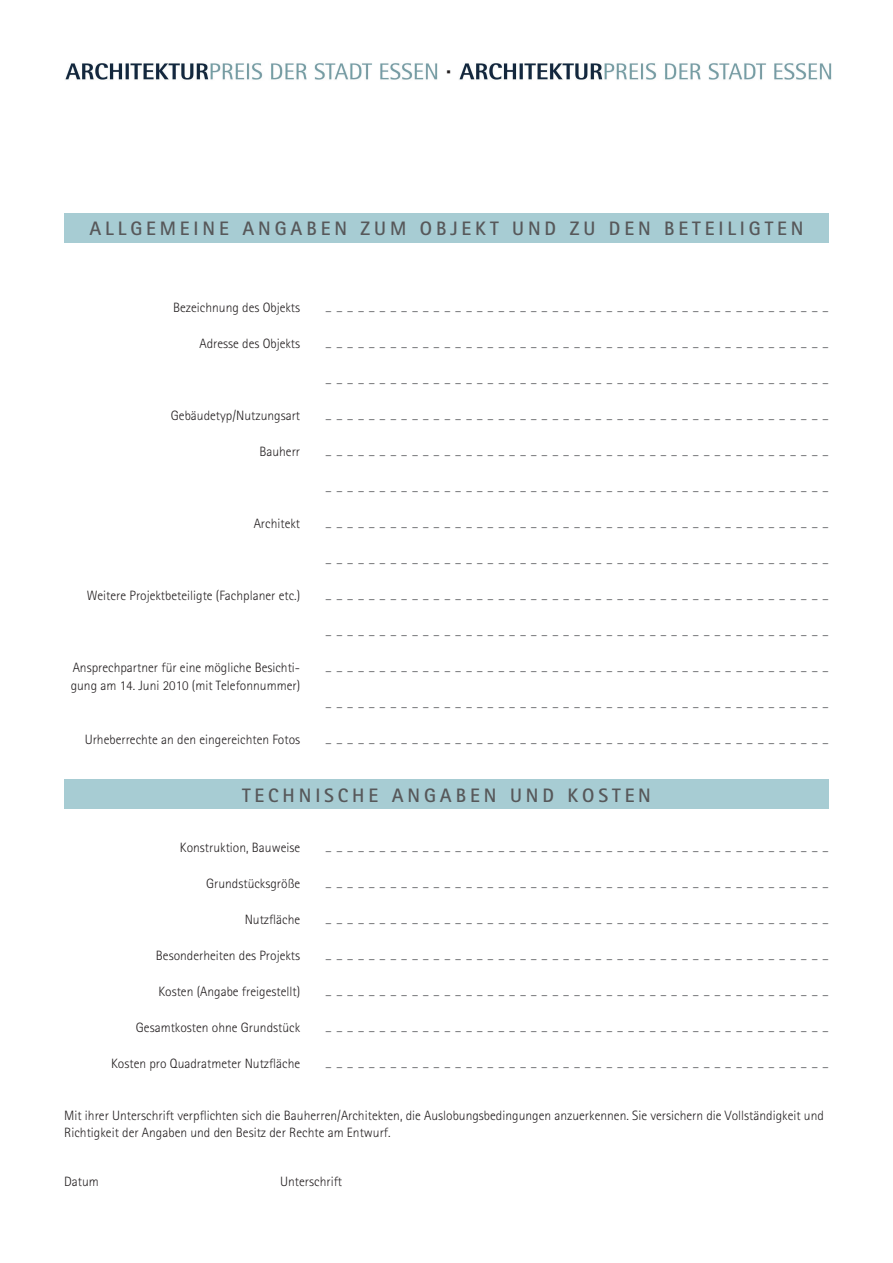
<style>
.page{position:relative;width:893px;height:1263px;background:#fff}
.page>*{position:absolute;margin:0;border:0;box-sizing:border-box;transform-origin:0 0}
.t1{font:300 35.1px "Rotis Sans Serif";color:#231f20}
.t2{font:700 19.5px "Rotis Sans Serif";letter-spacing:.2em;color:#57585a}
.t3{font:13.5px "Rotis Sans Serif";color:#6c6d70}
.t4{font:300 13.5px/18px "Rotis Sans Serif";color:#231f20}
</style>
<div class="page">
<img style="left:65px;top:63px;width:373px;height:17px">
<img style="left:459px;top:63px;width:373px;height:17px">
<div style="left:64px;top:213px;width:765px;height:29px;background:#a7ccd3"></div>
<div style="left:64px;top:779px;width:765px;height:30px;background:#a7ccd3"></div>
<h1 class="t1" style="left:445px;top:51px;width:9px">·</h1>
<h2 class="t2" style="left:89px;top:216px;width:716px">ALLGEMEINE ANGABEN ZUM OBJEKT UND ZU DEN B ETEILIGTEN</h2>
<p class="t4" style="left:173px;top:298px;width:128px">Bezeichnung des Objekts</p>
<p class="t4" style="left:199px;top:334px;width:102px">Adresse des Objekts</p>
<p class="t4" style="left:171px;top:406px;width:131px">Gebäudetyp/Nutzungsart</p>
<p class="t4" style="left:259px;top:442px;width:42px">Bauherr</p>
<p class="t4" style="left:254px;top:514px;width:48px">Architekt</p>
<p class="t4" style="left:87px;top:586px;width:215px">Weitere Projektbeteiligte (Fachplaner etc.)</p>
<p class="t4" style="left:71px;top:658px;width:231px">Ansprechpartner für eine mögliche Besichti&shy;gung am 14. Juni 2010 (mit Telefonnummer)</p>
<p class="t4" style="left:85px;top:730px;width:217px">Urheberrechte an den eingereichten Fotos</p>
<p class="t3" style="left:325px;top:302px;width:505px">–––––––––––––––––––––––––––––––––––––––––––––––</p>
<p class="t3" style="left:325px;top:338px;width:505px">–––––––––––––––––––––––––––––––––––––––––––––––</p>
<p class="t3" style="left:325px;top:374px;width:505px">–––––––––––––––––––––––––––––––––––––––––––––––</p>
<p class="t3" style="left:325px;top:411px;width:505px">–––––––––––––––––––––––––––––––––––––––––––––––</p>
<p class="t3" style="left:325px;top:447px;width:505px">–––––––––––––––––––––––––––––––––––––––––––––––</p>
<p class="t3" style="left:325px;top:483px;width:505px">–––––––––––––––––––––––––––––––––––––––––––––––</p>
<p class="t3" style="left:325px;top:519px;width:505px">–––––––––––––––––––––––––––––––––––––––––––––––</p>
<p class="t3" style="left:325px;top:555px;width:505px">–––––––––––––––––––––––––––––––––––––––––––––––</p>
<p class="t3" style="left:325px;top:591px;width:505px">–––––––––––––––––––––––––––––––––––––––––––––––</p>
<p class="t3" style="left:325px;top:627px;width:505px">–––––––––––––––––––––––––––––––––––––––––––––––</p>
<p class="t3" style="left:325px;top:663px;width:505px">–––––––––––––––––––––––––––––––––––––––––––––––</p>
<p class="t3" style="left:325px;top:699px;width:505px">–––––––––––––––––––––––––––––––––––––––––––––––</p>
<p class="t3" style="left:325px;top:735px;width:505px">–––––––––––––––––––––––––––––––––––––––––––––––</p>
<h2 class="t2" style="left:242px;top:782px;width:410px">TECHNISCHE ANGABEN UND KO STEN</h2>
<p class="t4" style="left:180px;top:838px;width:122px">Konstruktion, Bauweise</p>
<p class="t4" style="left:206px;top:874px;width:95px">Grundstücksgröße</p>
<p class="t4" style="left:245px;top:910px;width:57px">Nutzfläche</p>
<p class="t4" style="left:156px;top:946px;width:146px">Besonderheiten des Projekts</p>
<p class="t4" style="left:158px;top:982px;width:143px">Kosten (Angabe freigestellt)</p>
<p class="t4" style="left:136px;top:1019px;width:166px">Gesamtkosten ohne Grundstück</p>
<p class="t4" style="left:111px;top:1055px;width:190px">Kosten pro Quadratmeter Nutzfläche</p>
<p class="t3" style="left:325px;top:843px;width:505px">–––––––––––––––––––––––––––––––––––––––––––––––</p>
<p class="t3" style="left:325px;top:879px;width:505px">–––––––––––––––––––––––––––––––––––––––––––––––</p>
<p class="t3" style="left:325px;top:915px;width:505px">–––––––––––––––––––––––––––––––––––––––––––––––</p>
<p class="t3" style="left:325px;top:951px;width:505px">–––––––––––––––––––––––––––––––––––––––––––––––</p>
<p class="t3" style="left:325px;top:987px;width:505px">–––––––––––––––––––––––––––––––––––––––––––––––</p>
<p class="t3" style="left:325px;top:1023px;width:505px">–––––––––––––––––––––––––––––––––––––––––––––––</p>
<p class="t3" style="left:325px;top:1059px;width:505px">–––––––––––––––––––––––––––––––––––––––––––––––</p>
<p class="t4" style="left:64px;top:1107px;width:761px;line-height:16.5px">Mit ihrer Unterschrift verpflichten sich die Bauherren/Architekten, die Auslobungsbedingungen anzuerkennen. Sie versichern die Vollständigkeit und<br>Richtigkeit der Angaben und den Besitz der Rechte am Entwurf.</p>
<p class="t4" style="left:64px;top:1173px;width:36px">Datum</p>
<p class="t4" style="left:280px;top:1173px;width:64px">Unterschrift</p>
</div>
